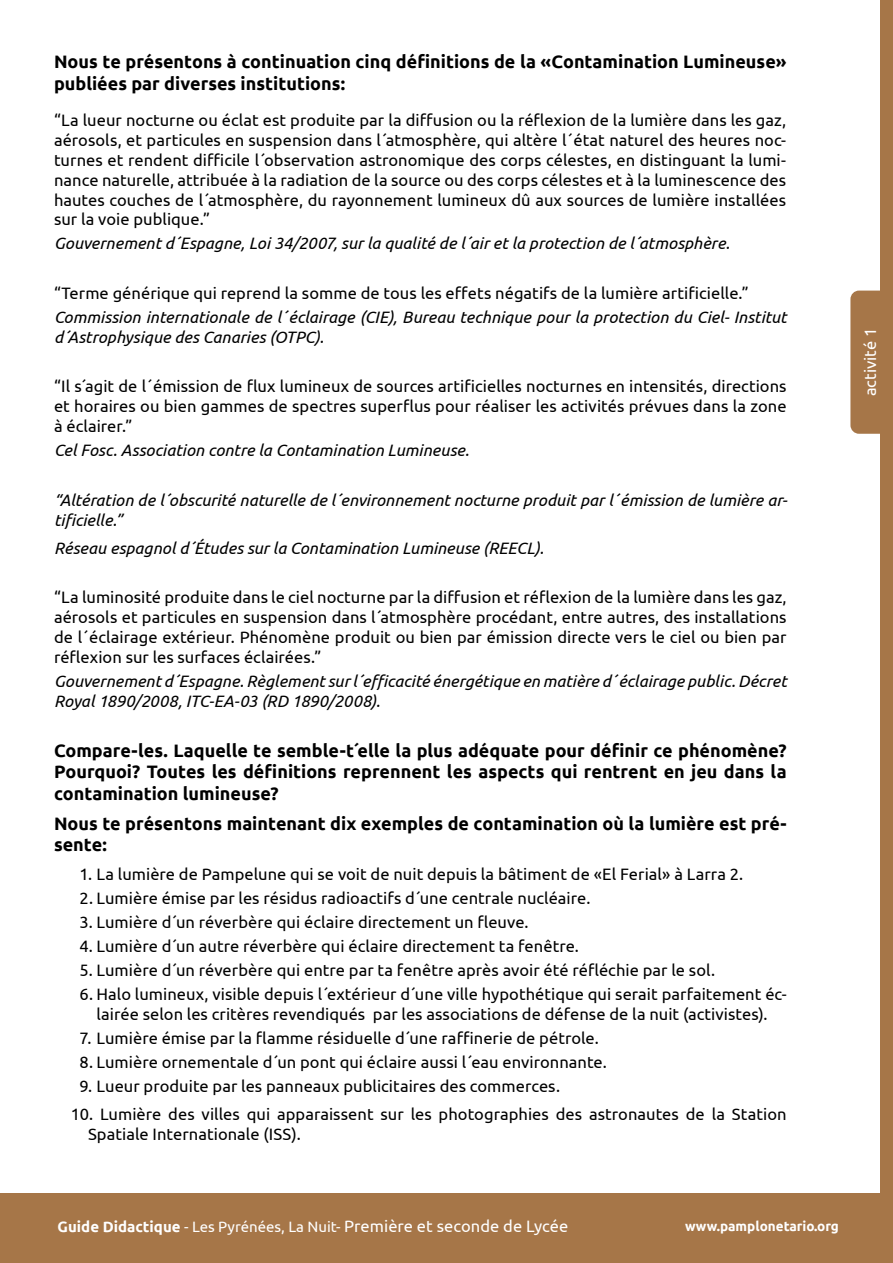
<style>
.page{position:relative;width:893px;height:1263px;background:#fff}
.page>*{position:absolute;margin:0;border:0;box-sizing:border-box;transform-origin:0 0}
.t1{font:700 18px/21.6px "Ubuntu";color:#000}
.t2{font:16.5px/19.8px "Ubuntu";color:#000;text-align:justify}
.t3{font:italic 16.5px/19.8px "Ubuntu";color:#000}
.t4{font:16.5px "Ubuntu";color:#fff}
.t5{font:700 13.5px "Ubuntu";color:#fff}
.s1{font-weight:700;font-size:15px}
.s2{font-size:15px}
</style>
<div class="page">
<div style="left:850px;top:291px;width:30px;height:143px;background:#a67648"></div>
<div style="left:880px;top:0;width:13px;height:1263px;background:#a67648"></div>
<div style="left:0;top:1194px;width:893px;height:69px;background:#a67648"></div>
<p class="t1" style="left:54px;top:50px;width:734px">Nous te présentons à continuation cinq définitions de la «Contamination Lumineuse» publiées par diverses institutions:</p>
<p class="t2" style="left:54px;top:110px;width:734px">“La lueur nocturne ou éclat est produite par la diffusion ou la réflexion de la lumière dans les gaz, aérosols, et particules en suspension dans l´atmosphère, qui altère l´état naturel des heures noc&shy;turnes et rendent difficile l´observation astronomique des corps célestes, en distinguant la lumi&shy;nance naturelle, attribuée à la radiation de la source ou des corps célestes et à la luminescence des hautes couches de l´atmosphère, du rayonnement lumineux dû aux sources de lumière installées sur la voie publique.”</p>
<p class="t3" style="left:54px;top:233px;width:677px">Gouvernement d´Espagne, Loi 34/2007, sur la qualité de l´air et la protection de l´atmosphère.</p>
<p class="t2" style="left:54px;top:283px;width:696px">“Terme générique qui reprend la somme de tous les effets négatifs de la lumière artificielle.”</p>
<p class="t3" style="left:54px;top:307px;width:734px">Commission internationale de l´éclairage (CIE), Bureau technique pour la protection du Ciel- Institut d´Astrophysique des Canaries (OTPC).</p>
<p class="t2" style="left:54px;top:376px;width:734px">“Il s´agit de l´émission de flux lumineux de sources artificielles nocturnes en intensités, directions et horaires ou bien gammes de spectres superflus pour réaliser les activités prévues dans la zone à éclairer.”</p>
<p class="t3" style="left:54px;top:440px;width:417px">Cel Fosc. Association contre la Contamination Lumineuse.</p>
<p class="t3" style="left:54px;top:489px;width:735px">“Altération de l´obscurité naturelle de l´environnement nocturne produit par l´émission de lumière ar&shy;tificielle.”</p>
<p class="t3" style="left:54px;top:537px;width:491px">Réseau espagnol d´Études sur la Contamination Lumineuse (REECL).</p>
<p class="t2" style="left:54px;top:587px;width:734px">“La luminosité produite dans le ciel nocturne par la diffusion et réflexion de la lumière dans les gaz, aérosols et particules en suspension dans l´atmosphère procédant, entre autres, des installations de l´éclairage extérieur. Phénomène produit ou bien par émission directe vers le ciel ou bien par réflexion sur les surfaces éclairées.”</p>
<p class="t3" style="left:54px;top:670px;width:734px">Gouvernement d´Espagne. Règlement sur l´efficacité énergétique en matière d´éclairage public. Décret<br>Royal 1890/2008, ITC-EA-03 (RD 1890/2008).</p>
<p class="t1" style="left:54px;top:739px;width:734px;text-align:justify">Compare-les. Laquelle te semble-t´elle la plus adéquate pour définir ce phénomène?<br>Pourquoi? Toutes les définitions reprennent les aspects qui rentrent en jeu dans la contamination lumineuse?</p>
<p class="t1" style="left:54px;top:812px;width:734px">Nous te présentons maintenant dix exemples de contamination où la lumière est pré&shy;sente:</p>
<p class="t2" style="left:80px;top:863px;width:665px">1. La lumière de Pampelune qui se voit de nuit depuis la bâtiment de «El Ferial» à Larra 2.</p>
<p class="t2" style="left:80px;top:887px;width:512px">2. Lumière émise par les résidus radioactifs d´une centrale nucléaire.</p>
<p class="t2" style="left:79px;top:911px;width:451px">3. Lumière d´un réverbère qui éclaire directement un fleuve.</p>
<p class="t2" style="left:79px;top:936px;width:501px">4. Lumière d´un autre réverbère qui éclaire directement ta fenêtre.</p>
<p class="t2" style="left:79px;top:960px;width:637px">5. Lumière d´un réverbère qui entre par ta fenêtre après avoir été réfléchie par le sol.</p>
<p class="t2" style="left:79px;top:984px;width:709px;text-align:center">6. Halo lumineux, visible depuis l´extérieur d´une ville hypothétique qui serait parfaitement éc&shy;lairée selon les critères revendiqués par les associations de défense de la nuit (activistes).</p>
<p class="t2" style="left:79px;top:1028px;width:521px">7. Lumière émise par la flamme résiduelle d´une raffinerie de pétrole.</p>
<p class="t2" style="left:79px;top:1052px;width:529px">8. Lumière ornementale d´un pont qui éclaire aussi l´eau environnante.</p>
<p class="t2" style="left:79px;top:1076px;width:482px">9. Lueur produite par les panneaux publicitaires des commerces.</p>
<p class="t2" style="left:88px;top:1104px;width:700px;text-indent:-17px">10. Lumière des villes qui apparaissent sur les photographies des astronautes de la Station<br>Spatiale Internationale (ISS).</p>
<p class="t4" style="left:860px;top:396px;width:70px;rotate:-90deg">activité 1</p>
<p class="t4" style="left:58px;top:1216px;width:512px"><span class="s1">Guide Didactique</span> <span class="s2">- Les Pyrénées, La Nuit-</span> Première et seconde de Lycée</p>
<p class="t5" style="left:685px;top:1218px;width:155px">www.pamplonetario.org</p>
</div>
